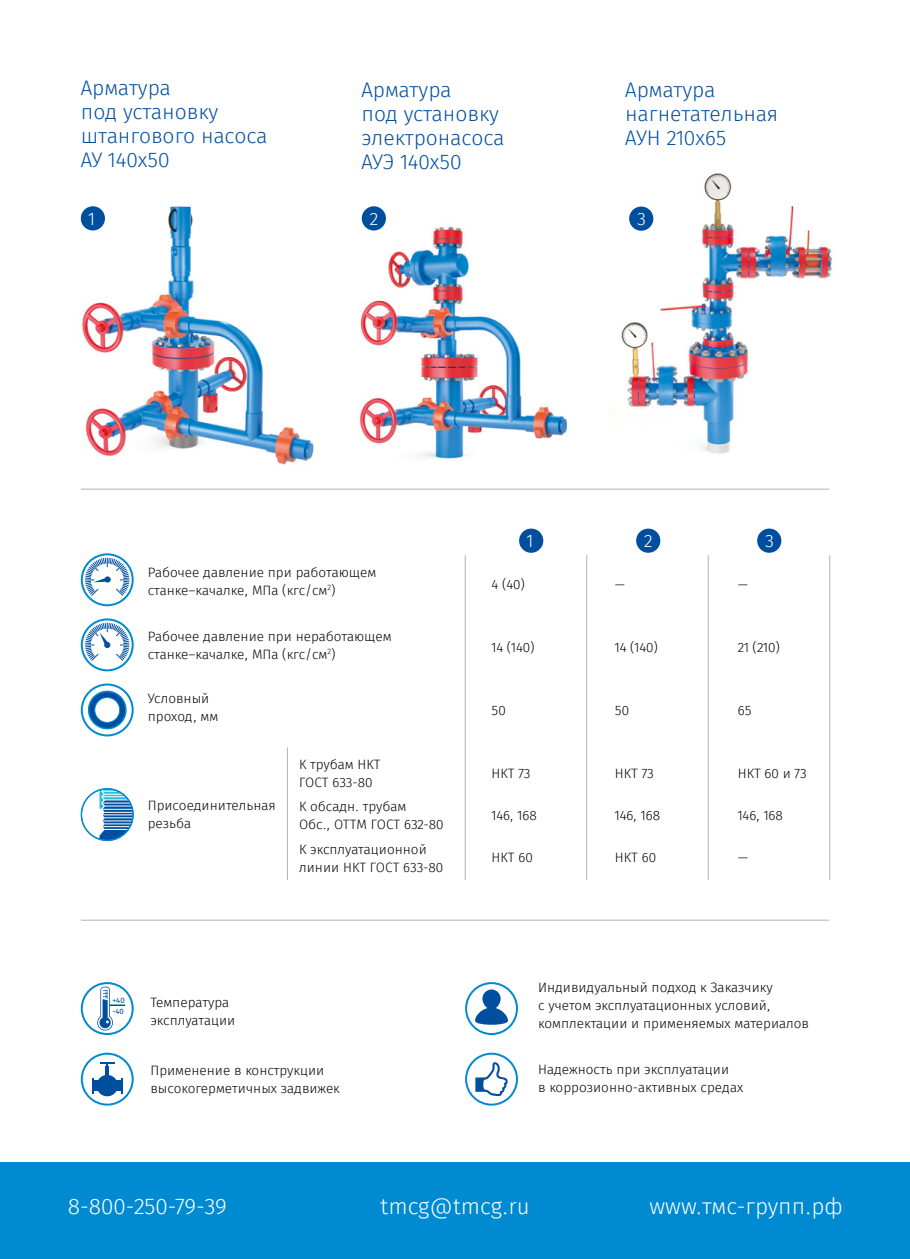
<style>
.page{position:relative;width:910px;height:1259px;background:#fff}
.page>*{position:absolute;margin:0;border:0;box-sizing:border-box;transform-origin:0 0}
.t1{font:300 22.5px "Fira Sans";color:#fff}
.t2{font:300 21px/24px "Fira Sans";color:#004e9e}
.t3{font:300 18px "Fira Sans";color:#fff}
.t4{font:300 13.5px/18px "Fira Sans";color:#000}
.t5{font:7.8px/10.9px "Fira Sans";color:#004e9e}
</style>
<div class="page">
<div style="left:0;top:1162px;width:910px;height:97px;background:#008ad2"></div>
<img style="left:621px;top:173px;width:211px;height:281px">
<img style="left:359px;top:206px;width:209px;height:253px">
<img style="left:80px;top:206px;width:234px;height:259px">
<hr style="left:81px;top:489px;width:748px;height:1px;background:#b1b2b3">
<svg style="left:85px;top:622px;width:45px;height:39px"></svg>
<div style="left:81px;top:618px;width:53px;height:53px;border:2px solid #008ad2;border-radius:50%"></div>
<svg style="left:98px;top:789px;width:35px;height:51px"></svg>
<div style="left:81px;top:788px;width:53px;height:53px;border:1px solid #008ad2;border-radius:50%"></div>
<div style="left:81px;top:683px;width:53px;height:53px;border:2px solid #008ad2;border-radius:50%"></div>
<svg style="left:89px;top:691px;width:37px;height:37px"></svg>
<div style="left:88px;top:690px;width:39px;height:39px;border:1px solid #008ad2;border-radius:50%"></div>
<div style="left:95px;top:697px;width:25px;height:25px;background:#fff;border-radius:50%"></div>
<div style="left:94px;top:697px;width:26px;height:26px;border:1px solid #008ad2;border-radius:50%"></div>
<svg style="left:85px;top:557px;width:45px;height:39px"></svg>
<div style="left:81px;top:553px;width:53px;height:53px;border:2px solid #008ad2;border-radius:50%"></div>
<hr style="left:465px;top:555px;width:1px;height:325px;background:#b1b2b3">
<hr style="left:586px;top:555px;width:1px;height:325px;background:#b1b2b3">
<hr style="left:708px;top:555px;width:1px;height:325px;background:#b1b2b3">
<hr style="left:829px;top:555px;width:1px;height:325px;background:#b1b2b3">
<hr style="left:287px;top:747px;width:1px;height:133px;background:#b1b2b3">
<svg style="left:97px;top:986px;width:28px;height:44px"></svg>
<div style="left:81px;top:982px;width:53px;height:53px;border:2px solid #008ad2;border-radius:50%"></div>
<hr style="left:81px;top:920px;width:748px;height:1px;background:#b1b2b3">
<div style="left:81px;top:1052px;width:53px;height:53px;border:2px solid #008ad2;border-radius:50%"></div>
<div style="left:97px;top:1075px;width:21px;height:21px;background:#004e9e;border-radius:50%"></div>
<div style="left:93px;top:1080px;width:29px;height:11px;background:#004e9e"></div>
<svg style="left:92px;top:1078px;width:1px;height:15px"></svg>
<svg style="left:121px;top:1078px;width:2px;height:15px"></svg>
<svg style="left:100px;top:1062px;width:15px;height:14px"></svg>
<svg style="left:475px;top:989px;width:33px;height:36px"></svg>
<div style="left:465px;top:982px;width:53px;height:53px;border:2px solid #008ad2;border-radius:50%"></div>
<svg style="left:475px;top:1062px;width:33px;height:34px"></svg>
<div style="left:465px;top:1052px;width:53px;height:53px;border:2px solid #008ad2;border-radius:50%"></div>
<div style="left:519px;top:528px;width:24px;height:25px;background:#004e9e;border-radius:50%"></div>
<div style="left:636px;top:528px;width:24px;height:25px;background:#004e9e;border-radius:50%"></div>
<div style="left:757px;top:528px;width:24px;height:25px;background:#004e9e;border-radius:50%"></div>
<div style="left:81px;top:206px;width:24px;height:24px;background:#004e9e;border-radius:50%"></div>
<div style="left:362px;top:206px;width:24px;height:24px;background:#004e9e;border-radius:50%"></div>
<div style="left:629px;top:206px;width:24px;height:25px;background:#004e9e;border-radius:50%"></div>
<h2 class="t2" style="left:81px;top:77px;width:188px">Арматура<br>под установку штангового насоса<br>АУ 140х50</h2>
<h2 class="t2" style="left:361px;top:80px;width:144px">Арматура<br>под установку электронасоса<br>АУЭ 140х50</h2>
<h2 class="t2" style="left:625px;top:80px;width:155px">Арматура нагнетательная<br>АУН 210х65</h2>
<h3 class="t3" style="left:89px;top:206px;width:8px">1</h3>
<h3 class="t3" style="left:370px;top:206px;width:10px">2</h3>
<h3 class="t3" style="left:637px;top:206px;width:10px">3</h3>
<p class="t4" style="left:148px;top:564px;width:230px">Рабочее давление при работающем станке–качалке, МПа (кгс/см<sup>2</sup>)</p>
<p class="t4" style="left:148px;top:628px;width:246px">Рабочее давление при неработающем станке–качалке, МПа (кгс/см<sup>2</sup>)</p>
<p class="t4" style="left:148px;top:690px;width:72px">Условный проход, мм</p>
<p class="t4" style="left:148px;top:797px;width:129px">Присоединительная резьба</p>
<p class="t4" style="left:299px;top:756px;width:83px">К трубам НКТ<br>ГОСТ 633-80</p>
<p class="t4" style="left:299px;top:798px;width:146px">К обсадн. трубам<br>Обс., ОТТМ ГОСТ 632-80</p>
<p class="t4" style="left:299px;top:841px;width:146px">К эксплуатационной линии НКТ ГОСТ 633-80</p>
<p class="t5" style="left:112px;top:995px;width:14px">+40 -40</p>
<p class="t4" style="left:150px;top:994px;width:86px">Температура эксплуатации</p>
<p class="t4" style="left:150px;top:1062px;width:191px">Применение в конструкции высокогерметичных задвижек</p>
<h3 class="t3" style="left:527px;top:528px;width:8px">1</h3>
<h3 class="t3" style="left:644px;top:528px;width:10px">2</h3>
<h3 class="t3" style="left:765px;top:528px;width:10px">3</h3>
<p class="t4" style="left:492px;top:576px;width:35px">4 (40)</p>
<p class="t4" style="left:615px;top:576px;width:12px">—</p>
<p class="t4" style="left:738px;top:576px;width:12px">—</p>
<p class="t4" style="left:492px;top:639px;width:45px">14 (140)</p>
<p class="t4" style="left:615px;top:639px;width:45px">14 (140)</p>
<p class="t4" style="left:738px;top:639px;width:44px">21 (210)</p>
<p class="t4" style="left:492px;top:702px;width:16px">50</p>
<p class="t4" style="left:615px;top:702px;width:16px">50</p>
<p class="t4" style="left:738px;top:702px;width:15px">65</p>
<p class="t4" style="left:492px;top:765px;width:40px">НКТ 73</p>
<p class="t4" style="left:492px;top:807px;width:47px">146, 168</p>
<p class="t4" style="left:492px;top:849px;width:43px">НКТ 60</p>
<p class="t4" style="left:615px;top:765px;width:40px">НКТ 73</p>
<p class="t4" style="left:615px;top:807px;width:47px">146, 168</p>
<p class="t4" style="left:615px;top:849px;width:43px">НКТ 60</p>
<p class="t4" style="left:738px;top:765px;width:70px">НКТ 60 и 73</p>
<p class="t4" style="left:738px;top:807px;width:47px">146, 168</p>
<p class="t4" style="left:738px;top:849px;width:12px">—</p>
<p class="t4" style="left:538px;top:979px;width:272px">Индивидуальный подход к Заказчику<br>с учетом эксплуатационных условий, комплектации и применяемых материалов</p>
<p class="t4" style="left:538px;top:1061px;width:207px">Надежность при эксплуатации<br>в коррозионно-активных средах</p>
<h1 class="t1" style="left:68px;top:1190px;width:161px">8-800-250-79-39</h1>
<h1 class="t1" style="left:380px;top:1190px;width:151px">tmcg@tmcg.ru</h1>
<h1 class="t1" style="left:649px;top:1190px;width:195px">www.тмс-групп.рф</h1>
</div>
